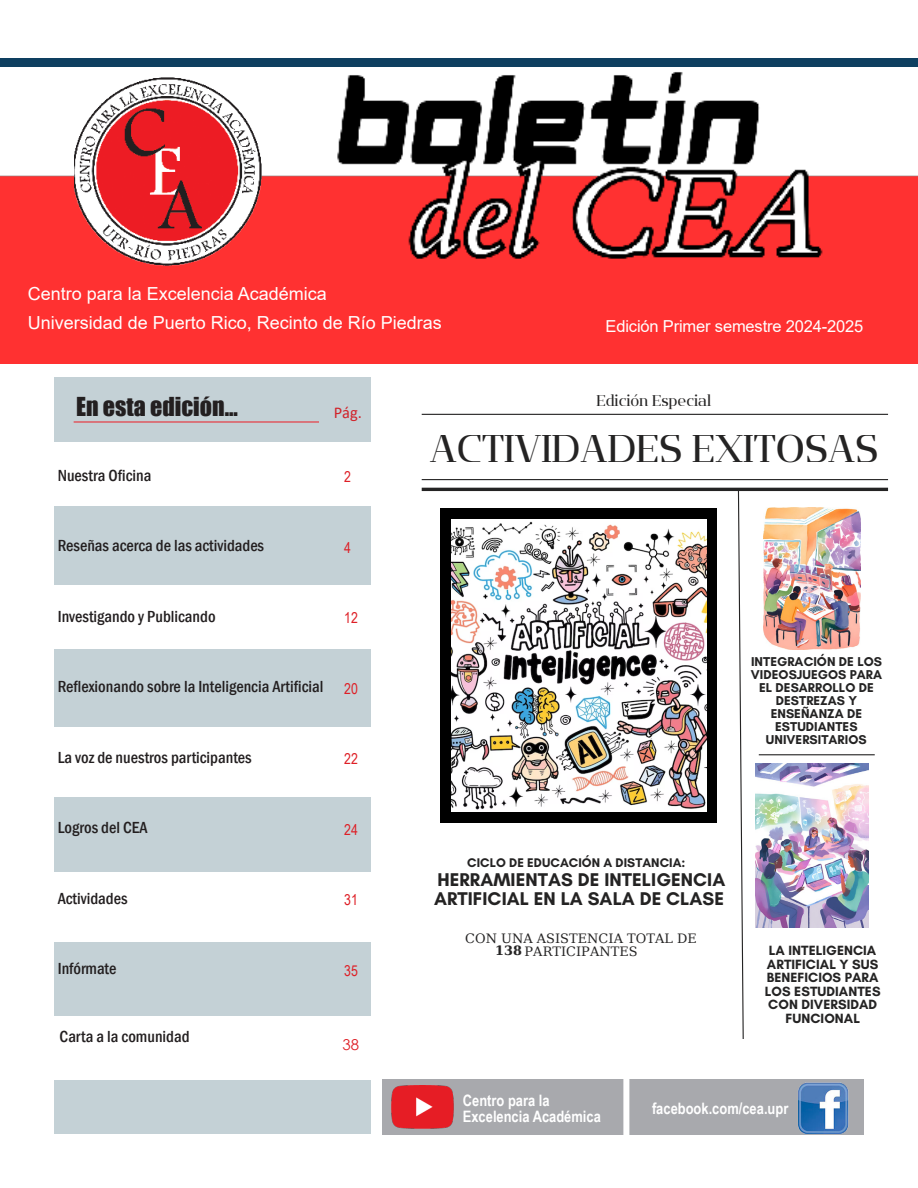
<style>
.page{position:relative;width:918px;height:1188px;background:#fff}
.page>*{position:absolute;margin:0;border:0;box-sizing:border-box;transform-origin:0 0}
.t1{font:38.55px "Flatory Serif 400";color:#242323}
.t2{font:24px "Impact";color:#231f20}
.t3{font:700 18.75px/19.2px "Glacial Indifference";letter-spacing:.005em;color:#242323}
.Facultad{font:18px "Arial";color:#fff}
.Facultad-2{font:500 condensed 16.5px "Franklin Gothic";color:#231f20}
.Facultad-3{font:16.5px "Arial";letter-spacing:-.01em;color:#fff}
.t4{font:16.5px "Calibri";color:#d1232a}
.Facultad-4{font:700 15.75px/16.5px "Arial Narrow";color:#fff}
.t5{font:15.6px "Flatory Serif 400";color:#242323}
.titulares_portada{font:15px "Arial Narrow";color:#de1f26}
.Facultad-5{font:15px "Century Gothic";color:#de1f26}
.t6{font:700 13.65px/13.5px "Glacial Indifference";letter-spacing:.005em;color:#242323;text-align:center}
.t7{font:700 13.05px/12.9px "Glacial Indifference";letter-spacing:.005em;color:#242323;text-align:center}
.t8{font:12.9px/12.9px "DejaVu Serif";letter-spacing:.005em;color:#242323}
.t9{font:700 12.75px "Glacial Indifference";letter-spacing:.005em;color:#242323}
.s1{font-weight:700;font-size:12.75px}
</style>
<div class="page">
<div style="left:382px;top:1079px;width:482px;height:14px;background:#a8a9ad"></div>
<div style="left:382px;top:1092px;width:482px;height:42px;background:#a8a9ad"></div>
<img style="left:1px;top:58px;width:917px;height:305px">
<div style="left:55px;top:378px;width:316px;height:756px;background:#c4d1d6"></div>
<hr style="left:74px;top:422px;width:245px;height:1px;background:#ed1b24">
<div style="left:50px;top:442px;width:323px;height:64px;background:#fff"></div>
<div style="left:50px;top:727px;width:323px;height:70px;background:#fff"></div>
<div style="left:45px;top:873px;width:328px;height:69px;background:#fff"></div>
<img style="left:75px;top:67px;width:197px;height:211px">
<img style="left:798px;top:1082px;width:51px;height:52px">
<img style="left:392px;top:1086px;width:62px;height:43px">
<div style="left:623px;top:1074px;width:6px;height:63px;background:#fff"></div>
<div style="left:1px;top:59px;width:917px;height:8px;background:#0e3f60"></div>
<div style="left:50px;top:586px;width:323px;height:63px;background:#fff"></div>
<div style="left:50px;top:1016px;width:321px;height:63px;background:#fff"></div>
<hr style="left:422px;top:414px;width:466px;height:1px;background:#242323">
<hr style="left:422px;top:488px;width:466px;height:3px;background:#242323">
<hr style="left:422px;top:479px;width:466px;height:1px;background:#242323">
<svg style="left:737px;top:491px;width:7px;height:548px"></svg>
<hr style="left:759px;top:754px;width:116px;height:1px;background:#242323">
<div style="left:440px;top:508px;width:277px;height:315px;background:#000"></div>
<img style="left:452px;top:519px;width:254px;height:293px">
<img style="left:756px;top:763px;width:112px;height:164px">
<img style="left:763px;top:508px;width:97px;height:142px">
<p class="Facultad" style="left:28px;top:282px;width:301px">Centro para la Excelencia Académica</p>
<p class="Facultad" style="left:28px;top:310px;width:416px">Universidad de Puerto Rico, Recinto de Río Piedras</p>
<p class="t2" style="left:76px;top:388px;width:163px">En esta edición...</p>
<p class="t4" style="left:334px;top:401px;width:30px">Pág.</p>
<p class="Facultad-3" style="left:606px;top:315px;width:259px">Edición Primer semestre 2024-2025</p>
<p class="t5" style="left:596px;top:392px;width:116px">Edición Especial</p>
<p class="t1" style="left:429px;top:426px;width:450px">ACTIVIDADES EXITOSAS</p>
<p class="Facultad-2" style="left:58px;top:465px;width:95px">Nuestra Oficina</p>
<p class="titulares_portada" style="left:344px;top:466px;width:8px">2</p>
<p class="Facultad-2" style="left:58px;top:535px;width:208px">Reseñas acerca de las actividades</p>
<p class="titulares_portada" style="left:344px;top:536px;width:8px">4</p>
<p class="Facultad-2" style="left:58px;top:606px;width:159px">Investigando y Publicando</p>
<p class="titulares_portada" style="left:344px;top:607px;width:15px">12</p>
<p class="Facultad-2" style="left:58px;top:676px;width:267px">Reflexionando sobre la Inteligencia Artificial</p>
<p class="titulares_portada" style="left:344px;top:677px;width:15px">20</p>
<p class="t7" style="left:751px;top:655px;width:133px">INTEGRACIÓN DE LOS<br>VIDEOSJUEGOS PARA<br>EL DESARROLLO DE<br>DESTREZAS Y<br>ENSEÑANZA DE<br>ESTUDIANTES<br>UNIVERSITARIOS</p>
<p class="Facultad-2" style="left:58px;top:747px;width:195px">La voz de nuestros participantes</p>
<p class="titulares_portada" style="left:344px;top:748px;width:15px">22</p>
<p class="Facultad-2" style="left:58px;top:817px;width:91px">Logros del CEA</p>
<p class="titulares_portada" style="left:344px;top:818px;width:15px">24</p>
<p class="t9" style="left:467px;top:855px;width:220px">CICLO DE EDUCACIÓN A DISTANCIA:</p>
<p class="Facultad-2" style="left:58px;top:888px;width:71px">Actividades</p>
<p class="titulares_portada" style="left:344px;top:889px;width:15px">31</p>
<p class="t3" style="left:434px;top:870px;width:293px">HERRAMIENTAS DE INTELIGENCIA<br>ARTIFICIAL EN LA SALA DE CLASE</p>
<p class="Facultad-2" style="left:58px;top:958px;width:60px">Infórmate</p>
<p class="titulares_portada" style="left:344px;top:959px;width:15px">35</p>
<p class="t8" style="left:495px;top:931px;width:203px;text-indent:-30px">CON UNA ASISTENCIA TOTAL DE<br><span class="s1">138</span> PARTICIPANTES</p>
<p class="t6" style="left:765px;top:944px;width:117px">LA INTELIGENCIA<br>ARTIFICIAL Y SUS<br>BENEFICIOS PARA<br>LOS ESTUDIANTES<br>CON DIVERSIDAD<br>FUNCIONAL</p>
<p class="Facultad-2" style="left:60px;top:1026px;width:131px">Carta a la comunidad</p>
<p class="Facultad-5" style="left:342px;top:1034px;width:18px">38</p>
<p class="Facultad-4" style="left:463px;top:1091px;width:140px">Centro para la<br>Excelencia Académica</p>
<p class="Facultad-4" style="left:652px;top:1099px;width:138px">facebook.com/cea.upr</p>
</div>
